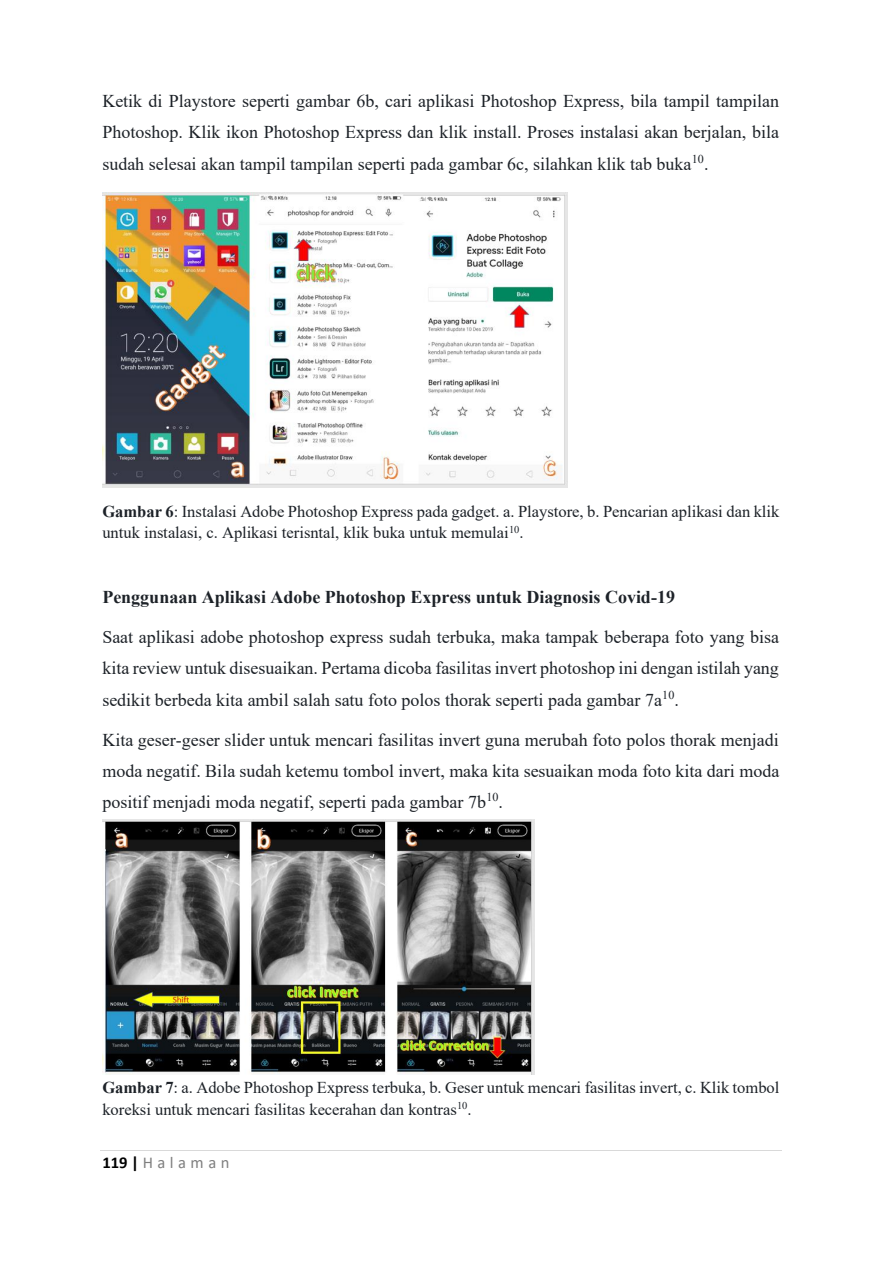
<style>
.page{position:relative;width:893px;height:1263px;background:#fff}
.page>*{position:absolute;margin:0;border:0;box-sizing:border-box;transform-origin:0 0}
.t1{font:18px/31px "Times New Roman";color:#1d2228;text-align:justify}
.t2{font:700 18px "Times New Roman";color:#1d2228}
.t3{font:16.5px/21.8px "Times New Roman";color:#1d2228}
.t4{font:16.5px "Calibri";letter-spacing:.27em;color:#7f7f7f}
.s1{font-weight:700}
.s2{font-weight:700;color:#000}
</style>
<div class="page">
<hr style="left:100px;top:1150px;width:682px;height:1px;background:#d9d9d9">
<img style="left:102px;top:193px;width:465px;height:295px">
<img style="left:102px;top:820px;width:432px;height:255px">
<p class="t1" style="left:102px;top:85px;width:678px">Ketik di Playstore seperti gambar 6b, cari aplikasi Photoshop Express, bila tampil tampilan Photoshop. Klik ikon Photoshop Express dan klik install. Proses instalasi akan berjalan, bila sudah selesai akan tampil tampilan seperti pada gambar 6c, silahkan klik tab buka<sup>10</sup>.</p>
<p class="t3" style="left:102px;top:500px;width:678px"><span class="s1">Gambar 6</span>: Instalasi Adobe Photoshop Express pada gadget. a. Playstore, b. Pencarian aplikasi dan klik untuk instalasi, c. Aplikasi terisntal, klik buka untuk memulai<sup>10</sup>.</p>
<p class="t2" style="left:102px;top:584px;width:574px">Penggunaan Aplikasi Adobe Photoshop Express untuk Diagnosis Covid-19</p>
<p class="t1" style="left:102px;top:621px;width:678px">Saat aplikasi adobe photoshop express sudah terbuka, maka tampak beberapa foto yang bisa kita review untuk disesuaikan. Pertama dicoba fasilitas invert photoshop ini dengan istilah yang sedikit berbeda kita ambil salah satu foto polos thorak seperti pada gambar 7a<sup>10</sup>.</p>
<p class="t1" style="left:102px;top:723px;width:678px">Kita geser-geser slider untuk mencari fasilitas invert guna merubah foto polos thorak menjadi moda negatif. Bila sudah ketemu tombol invert, maka kita sesuaikan moda foto kita dari moda positif menjadi moda negatif, seperti pada gambar 7b<sup>10</sup>.</p>
<p class="t3" style="left:102px;top:1076px;width:679px"><span class="s1">Gambar 7</span>: a. Adobe Photoshop Express terbuka, b. Geser untuk mencari fasilitas invert, c. Klik tombol koreksi untuk mencari fasilitas kecerahan dan kontras<sup>10</sup>.</p>
<p class="t4" style="left:102px;top:1151px;width:129px"><span class="s2">119|</span> Halaman</p>
</div>
